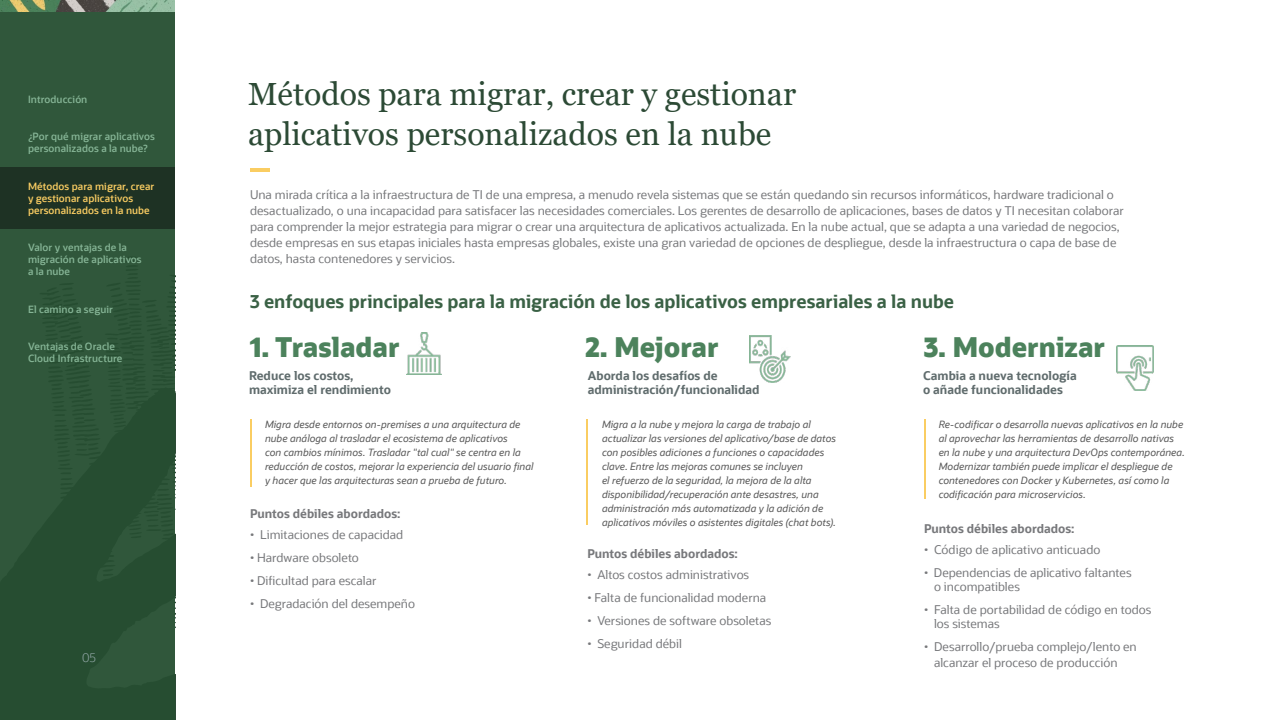
<style>
.page{position:relative;width:1280px;height:720px;background:#fff}
.page>*{position:absolute;margin:0;border:0;box-sizing:border-box;transform-origin:0 0}
.Customer_Header{font:32px/40px "Georgia";color:#2c4a35}
.Body_Text{font:800 27px "Oracle Sans";color:#4c825c}
.Body_Text-2{font:700 18px "Oracle Sans";color:#3a6145}
.Body_Text-3{font:12px/16px "Oracle Sans";color:#77787b}
.Body_Text-4{font:700 12px/14px "Oracle Sans";color:#606c6d}
.t1{font:700 12px "Oracle Sans";color:#77787b}
.Body_Text-5{font:300 12px "Oracle Sans";color:#99adae}
.Body_Text-6{font:italic 10px/14px "Oracle Sans";letter-spacing:.005em;color:#595959}
.Nav_Menu{font:600 10px/12px "Oracle Sans";letter-spacing:.005em;color:#86b596}
.Nav_Menu-2{font:600 10px/12px "Oracle Sans";letter-spacing:.005em;color:#facd62}
</style>
<div class="page">
<hr style="left:250px;top:168px;width:20px;height:3px;background:#facd62">
<hr style="left:587px;top:419px;width:1px;height:106px;background:#facd62">
<hr style="left:924px;top:419px;width:1px;height:80px;background:#facd62">
<hr style="left:250px;top:419px;width:1px;height:68px;background:#facd62">
<img style="left:406px;top:332px;width:35px;height:43px">
<img style="left:749px;top:335px;width:42px;height:47px">
<img style="left:1117px;top:345px;width:37px;height:46px">
<div style="left:0;top:8px;width:175px;height:712px;background:#30573b"></div>
<img style="left:0;top:0;width:175px;height:12px">
<div style="left:0;top:167px;width:175px;height:62px;background:#1e3224"></div>
<p class="Nav_Menu" style="left:28px;top:93px;width:61px">Introducción</p>
<p class="Nav_Menu" style="left:28px;top:130px;width:128px">¿Por qué migrar aplicativos personalizados a la nube?</p>
<p class="Nav_Menu-2" style="left:28px;top:180px;width:128px">Métodos para migrar, crear y gestionar aplicativos personalizados en la nube</p>
<p class="Nav_Menu" style="left:28px;top:241px;width:115px">Valor y ventajas de la migración de aplicativos a la nube</p>
<p class="Nav_Menu" style="left:28px;top:303px;width:87px">El camino a seguir</p>
<p class="Nav_Menu" style="left:28px;top:341px;width:96px">Ventajas de Oracle<br>Cloud Infrastructure</p>
<p class="Body_Text-5" style="left:82px;top:650px;width:15px">05</p>
<p class="Customer_Header" style="left:248px;top:75px;width:550px">Métodos para migrar, crear y gestionar aplicativos personalizados en la nube</p>
<p class="Body_Text-3" style="left:250px;top:186px;width:875px">Una mirada crítica a la infraestructura de TI de una empresa, a menudo revela sistemas que se están quedando sin recursos informáticos, hardware tradicional o desactualizado, o una incapacidad para satisfacer las necesidades comerciales. Los gerentes de desarrollo de aplicaciones, bases de datos y TI necesitan colaborar para comprender la mejor estrategia para migrar o crear una arquitectura de aplicativos actualizada. En la nube actual, que se adapta a una variedad de negocios, desde empresas en sus etapas iniciales hasta empresas globales, existe una gran variedad de opciones de despliegue, desde la infraestructura o capa de base de datos, hasta contenedores y servicios.</p>
<p class="Body_Text-2" style="left:250px;top:290px;width:706px">3 enfoques principales para la migración de los aplicativos empresariales a la nube</p>
<p class="Body_Text" style="left:250px;top:330px;width:152px">1. Trasladar</p>
<p class="Body_Text" style="left:586px;top:330px;width:135px">2. Mejorar</p>
<p class="Body_Text" style="left:924px;top:330px;width:183px">3. Modernizar</p>
<p class="Body_Text-4" style="left:249px;top:368px;width:106px">Reduce los costos,</p>
<p class="Body_Text-4" style="left:249px;top:382px;width:143px">maximiza el rendimiento</p>
<p class="Body_Text-4" style="left:588px;top:368px;width:131px">Aborda los desafíos de</p>
<p class="Body_Text-4" style="left:588px;top:382px;width:173px">administración/funcionalidad</p>
<p class="Body_Text-4" style="left:923px;top:368px;width:155px">Cambia a nueva tecnología o añade funcionalidades</p>
<p class="Body_Text-6" style="left:265px;top:417px;width:270px">Migra desde entornos on-premises a una arquitectura de nube análoga al trasladar el ecosistema de aplicativos<br>con cambios mínimos. Trasladar "tal cual" se centra en la reducción de costos, mejorar la experiencia del usuario final y hacer que las arquitecturas sean a prueba de futuro.</p>
<p class="Body_Text-6" style="left:602px;top:417px;width:236px">Migra a la nube y mejora la carga de trabajo al actualizar las versiones del aplicativo/base de datos con posibles adiciones a funciones o capacidades clave. Entre las mejoras comunes se incluyen<br>el refuerzo de la seguridad, la mejora de la alta disponibilidad/recuperación ante desastres, una administración más automatizada y la adición de aplicativos móviles o asistentes digitales (chat bots).</p>
<p class="t1" style="left:250px;top:506px;width:152px">Puntos débiles abordados:</p>
<p class="Body_Text-3" style="left:250px;top:527px;width:155px">• Limitaciones de capacidad</p>
<p class="Body_Text-3" style="left:250px;top:550px;width:110px">• Hardware obsoleto</p>
<p class="Body_Text-3" style="left:250px;top:573px;width:128px">• Dificultad para escalar</p>
<p class="Body_Text-3" style="left:250px;top:596px;width:167px">• Degradación del desempeño</p>
<p class="t1" style="left:587px;top:546px;width:152px">Puntos débiles abordados:</p>
<p class="Body_Text-3" style="left:587px;top:567px;width:163px">• Altos costos administrativos</p>
<p class="Body_Text-3" style="left:587px;top:590px;width:181px">• Falta de funcionalidad moderna</p>
<p class="Body_Text-3" style="left:587px;top:613px;width:186px">• Versiones de software obsoletas</p>
<p class="Body_Text-3" style="left:587px;top:636px;width:96px">• Seguridad débil</p>
<p class="Body_Text-6" style="left:939px;top:417px;width:248px">Re-codificar o desarrolla nuevas aplicativos en la nube al aprovechar las herramientas de desarrollo nativas en la nube y una arquitectura DevOps contemporánea.<br>Modernizar también puede implicar el despliegue de contenedores con Docker y Kubernetes, así como la codificación para microservicios.</p>
<p class="t1" style="left:924px;top:521px;width:152px">Puntos débiles abordados:</p>
<p class="Body_Text-3" style="left:924px;top:541px;width:178px">• Código de aplicativo anticuado</p>
<p class="Body_Text-3" style="left:934px;top:565px;width:199px;line-height:14px;text-indent:-10px">• Dependencias de aplicativo faltantes o incompatibles</p>
<p class="Body_Text-3" style="left:934px;top:602px;width:219px;line-height:14px;text-indent:-10px">• Falta de portabilidad de código en todos los sistemas</p>
<p class="Body_Text-3" style="left:934px;top:638px;width:204px;text-indent:-10px">• Desarrollo/prueba complejo/lento en alcanzar el proceso de producción</p>
</div>
